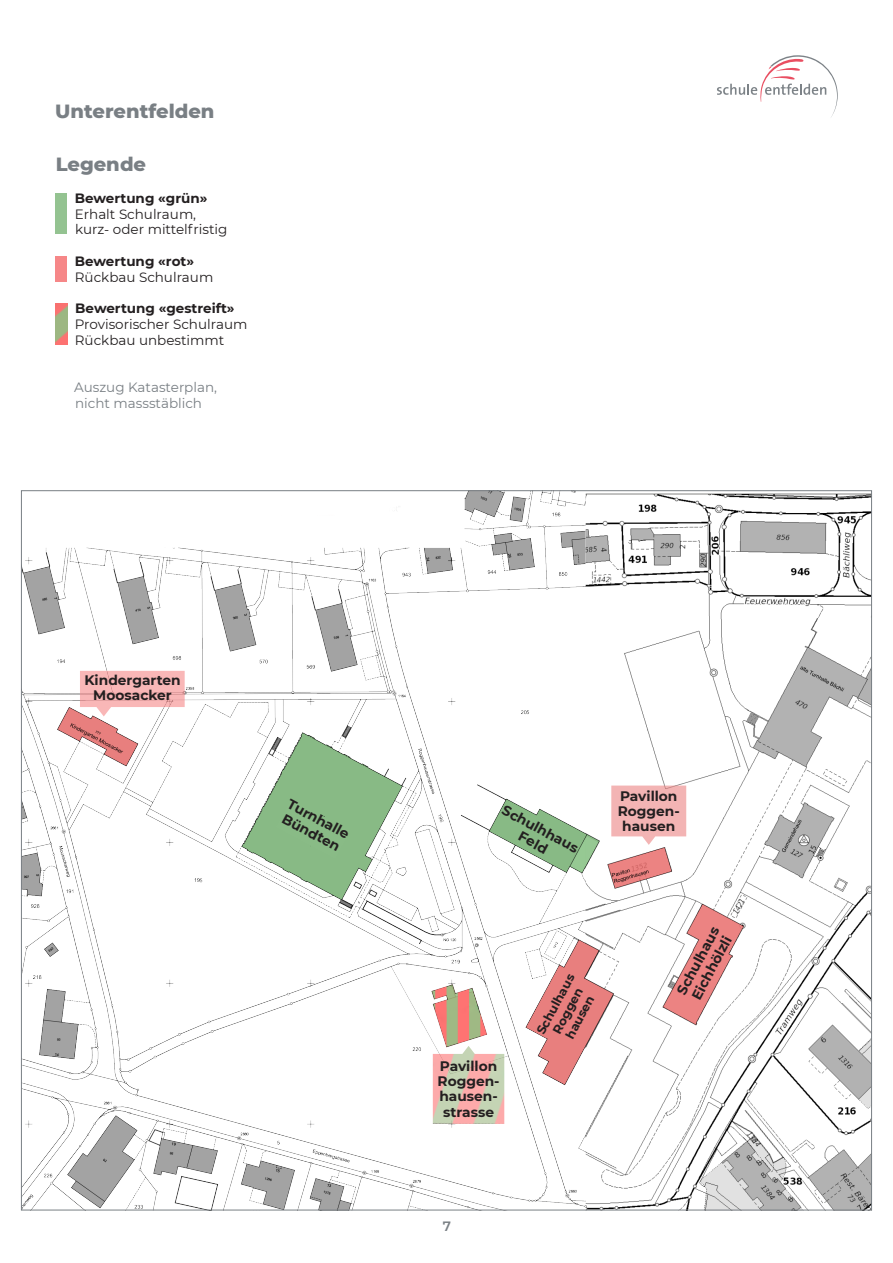
<style>
.page{position:relative;width:893px;height:1263px;background:#fff}
.page>*{position:absolute;margin:0;border:0;box-sizing:border-box;transform-origin:0 0}
.t1{font:800 19.5px "Montserrat";color:#797f84}
.t2{font:700 13.8px/15.3px "Montserrat";color:#231f20;text-align:center}
.t3{font:13.5px/15.8px "Montserrat";color:#231f20}
.t4{font:700 13.5px "Montserrat";color:#231f20}
.t5{font:13.5px/15.8px "Montserrat";color:#797f84}
.t6{font:600 13.5px "Montserrat";color:#797f84}
.t7{font:700 12.3px/13.8px "Montserrat";color:#231f20;text-align:center}
</style>
<div class="page">
<svg style="left:717px;top:55px;width:121px;height:62px"></svg>
<img style="left:23px;top:492px;width:847px;height:716px">
<svg style="left:611px;top:785px;width:75px;height:60px;background:#f4bebe"></svg>
<div style="left:275px;top:799px;width:76px;height:60px;background:#88ba85"></div>
<svg style="left:491px;top:805px;width:89px;height:66px"></svg>
<svg style="left:676px;top:925px;width:60px;height:79px"></svg>
<svg style="left:527px;top:967px;width:85px;height:88px"></svg>
<svg style="left:80px;top:671px;width:105px;height:45px"></svg>
<img style="left:433px;top:1046px;width:71px;height:78px">
<div style="left:55px;top:193px;width:12px;height:41px;background:#94c391"></div>
<div style="left:55px;top:256px;width:12px;height:26px;background:#f68788"></div>
<img style="left:55px;top:304px;width:12px;height:41px">
<h1 class="t1" style="left:55px;top:97px;width:161px">Unterentfelden</h1>
<h1 class="t1" style="left:56px;top:150px;width:92px">Legende</h1>
<p class="t4" style="left:75px;top:188px;width:134px">Bewertung «grün»</p>
<p class="t3" style="left:75px;top:205px;width:154px">Erhalt Schulraum, kurz- oder mittelfristig</p>
<p class="t4" style="left:75px;top:251px;width:121px">Bewertung «rot»</p>
<p class="t3" style="left:75px;top:268px;width:140px">Rückbau Schulraum</p>
<p class="t4" style="left:75px;top:299px;width:161px">Bewertung «gestreift»</p>
<p class="t3" style="left:75px;top:316px;width:174px">Provisorischer Schulraum<br>Rückbau unbestimmt</p>
<p class="t5" style="left:74px;top:379px;width:144px">Auszug Katasterplan, nicht massstäblich</p>
<p class="t2" style="left:85px;top:672px;width:98px">Kindergarten<br>Moosacker</p>
<p class="t2" style="left:292px;top:796px;width:69px;text-align:left;rotate:28deg">Turnhalle<br>Bündten</p>
<p class="t2" style="left:507px;top:802px;width:86px;rotate:28deg">Schulhhaus<br>Feld</p>
<p class="t2" style="left:618px;top:787px;width:63px">Pavillon<br>Roggen&shy;hausen</p>
<p class="t2" style="left:438px;top:1057px;width:63px">Pavillon<br>Roggen&shy;hausen&shy;strasse</p>
<p class="t7" style="left:533px;top:1030px;width:68px;rotate:-62deg">Schulhaus<br>Roggen hausen</p>
<p class="t2" style="left:673px;top:989px;width:76px;text-align:left;rotate:-62deg">Schulhaus<br>Eichhölzli</p>
<p class="t6" style="left:443px;top:1217px;width:10px">7</p>
</div>
